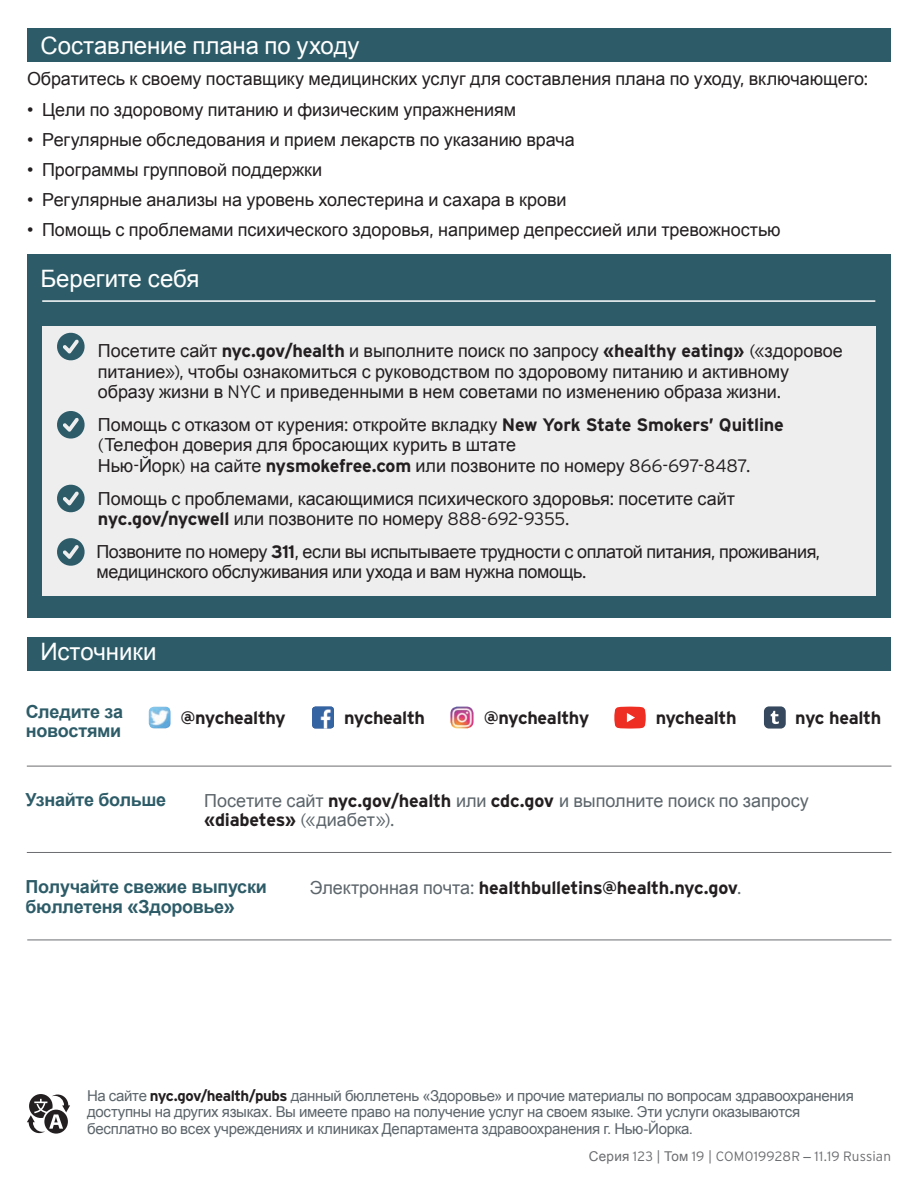
<style>
.page{position:relative;width:918px;height:1188px;background:#fff}
.page>*{position:absolute;margin:0;border:0;box-sizing:border-box;transform-origin:0 0}
.t1{font:24px "Arial";letter-spacing:-.005em;color:#fff}
.t2{font:18px/20.2px "Arial";letter-spacing:-.005em;color:#231f20}
.t3{font:18px/20.2px "Arial";letter-spacing:-.025em;color:#231f20}
.t4{font:700 18px "Interstate";letter-spacing:-.02em;color:#231f20}
.t5{font:700 18px/19.5px "Arial";letter-spacing:-.015em;color:#2d5c68}
.t6{font:18px "Arial";letter-spacing:-.005em;color:#5c656b}
.t7{font:15px/16.5px "Arial";letter-spacing:-.02em;color:#5c656b}
.t8{font:300 13.5px "Interstate";letter-spacing:.01em;color:#6c6d70}
.s1{font-family:"Interstate";font-weight:300}
.s2{font-family:"Interstate";font-weight:700}
.s3{font-family:"Interstate";font-weight:700;color:#231f20}
.s4{font-weight:300;color:#5c656b}
.s5{font-family:"Arial";font-weight:400;color:#5c656b}
.s6{font-family:"Interstate"}
.s7{font-family:"Arial";font-weight:400}
</style>
<div class="page">
<div style="left:27px;top:254px;width:864px;height:364px;background:#2d5c68"></div>
<div style="left:42px;top:326px;width:834px;height:270px;background:#eeeeef"></div>
<hr style="left:42px;top:300px;width:833px;height:2px;background:#fff">
<svg style="left:57px;top:332px;width:28px;height:29px"></svg>
<svg style="left:57px;top:411px;width:28px;height:28px"></svg>
<svg style="left:57px;top:484px;width:28px;height:29px"></svg>
<svg style="left:57px;top:538px;width:28px;height:28px"></svg>
<div style="left:27px;top:28px;width:864px;height:34px;background:#2d5c68"></div>
<svg style="left:27px;top:1094px;width:43px;height:40px"></svg>
<div style="left:27px;top:637px;width:864px;height:33px;background:#2d5c68"></div>
<hr style="left:27px;top:940px;width:864px;height:1px;background:#6c6d70">
<hr style="left:27px;top:766px;width:864px;height:1px;background:#6c6d70">
<hr style="left:27px;top:852px;width:864px;height:1px;background:#6c6d70">
<img style="left:312px;top:707px;width:22px;height:21px">
<img style="left:450px;top:707px;width:24px;height:21px">
<img style="left:149px;top:707px;width:22px;height:21px">
<svg style="left:614px;top:707px;width:32px;height:22px"></svg>
<svg style="left:764px;top:706px;width:22px;height:23px"></svg>
<h1 class="t1" style="left:40px;top:30px;width:321px">Составление плана по уходу</h1>
<p class="t2" style="left:27px;top:69px;width:843px">Обратитесь к своему поставщику медицинских услуг для составления плана по уходу<span class="s1">,</span> включающего<span class="s1">:</span></p>
<p class="t2" style="left:27px;top:99px;width:491px">• Цели по здоровому питанию и физическим упражнениям</p>
<p class="t2" style="left:27px;top:129px;width:549px">• Регулярные обследования и прием лекарств по указанию врача</p>
<p class="t2" style="left:27px;top:160px;width:297px">• Программы групповой поддержки</p>
<p class="t2" style="left:27px;top:190px;width:541px">• Регулярные анализы на уровень холестерина и сахара в крови</p>
<p class="t2" style="left:27px;top:220px;width:755px">• Помощь с проблемами психического здоровья<span class="s1">,</span> например депрессией или тревожностью</p>
<h1 class="t1" style="left:40px;top:263px;width:161px">Берегите себя</h1>
<p class="t2" style="left:98px;top:341px;width:746px">Посетите сайт <span class="s2">nyc.gov/health</span> и выполните поиск по запросу <span class="s2">«healthy eating»</span> <span class="s1">(«</span>здоровое питание<span class="s1">»),</span> чтобы ознакомиться с руководством по здоровому питанию и активному образу жизни в <span class="s1">NYC</span> и приведенными в нем советами по изменению образа жизни<span class="s1">.</span></p>
<p class="t2" style="left:98px;top:415px;width:688px">Помощь с отказом от курения<span class="s1">:</span> откройте вкладку <span class="s2">New York State Smokers’ Quitline </span><span class="s1">(</span>Телефон доверия для бросающих курить в штате<br>Нью<span class="s1">-</span>Йорк<span class="s1">)</span> на сайте <span class="s2">nysmokefree.com</span> или позвоните по номеру <span class="s1">866-697-8487.</span></p>
<p class="t2" style="left:98px;top:489px;width:639px">Помощь с проблемами<span class="s1">,</span> касающимися психического здоровья<span class="s1">:</span> посетите сайт <span class="s2">nyc.gov/nycwell</span> или позвоните по номеру <span class="s1">888-692-9355.</span></p>
<p class="t3" style="left:96px;top:542px;width:725px">Позвоните по номеру <span class="s2">311</span><span class="s1">,</span> если вы испытываете трудности с оплатой питания<span class="s1">,</span> проживания<span class="s1">, </span>медицинского обслуживания или ухода и вам нужна помощь<span class="s1">.</span></p>
<h1 class="t1" style="left:40px;top:636px;width:117px">Источники</h1>
<p class="t5" style="left:26px;top:702px;width:99px">Следите за новостями</p>
<p class="t4" style="left:181px;top:706px;width:107px">@nychealthy</p>
<p class="t4" style="left:344px;top:706px;width:82px">nychealth</p>
<p class="t4" style="left:484px;top:706px;width:107px">@nychealthy</p>
<p class="t4" style="left:656px;top:706px;width:82px">nychealth</p>
<p class="t4" style="left:795px;top:706px;width:88px">nyc health</p>
<p class="t5" style="left:26px;top:790px;width:142px">Узнайте больше</p>
<p class="t6" style="left:204px;top:789px;width:606px">Посетите сайт <span class="s3">nyc.gov/health</span> или <span class="s3">cdc.gov</span> и выполните поиск по запросу</p>
<p class="t4" style="left:204px;top:809px;width:192px">«diabetes» <span class="s4">(«</span><span class="s5">диабет</span><span class="s4">»).</span></p>
<p class="t5" style="left:26px;top:878px;width:243px">Получайте свежие выпуски</p>
<p class="t4" style="left:310px;top:876px;width:433px"><span class="s5">Электронная почта</span><span class="s4">:</span> healthbulletins@health.nyc.gov<span class="s4">.</span></p>
<p class="t5" style="left:26px;top:897px;width:211px">бюллетеня <span class="s6">«</span>Здоровье<span class="s6">»</span></p>
<p class="t7" style="left:87px;top:1087px;width:768px">На сайте <span class="s3">nyc.gov/health/pubs</span> данный бюллетень «Здоровье» и прочие материалы по вопросам здравоохранения доступны на других языках. Вы имеете право на получение услуг на своем языке. Эти услуги оказываются бесплатно во всех учреждениях и клиниках Департамента здравоохранения г. Нью-Йорка.</p>
<p class="t8" style="left:589px;top:1149px;width:304px"><span class="s7">Серия</span> 123 | <span class="s7">Том</span> 19 | COM019928R <span class="s7">–</span> 11.19 Russian</p>
</div>
